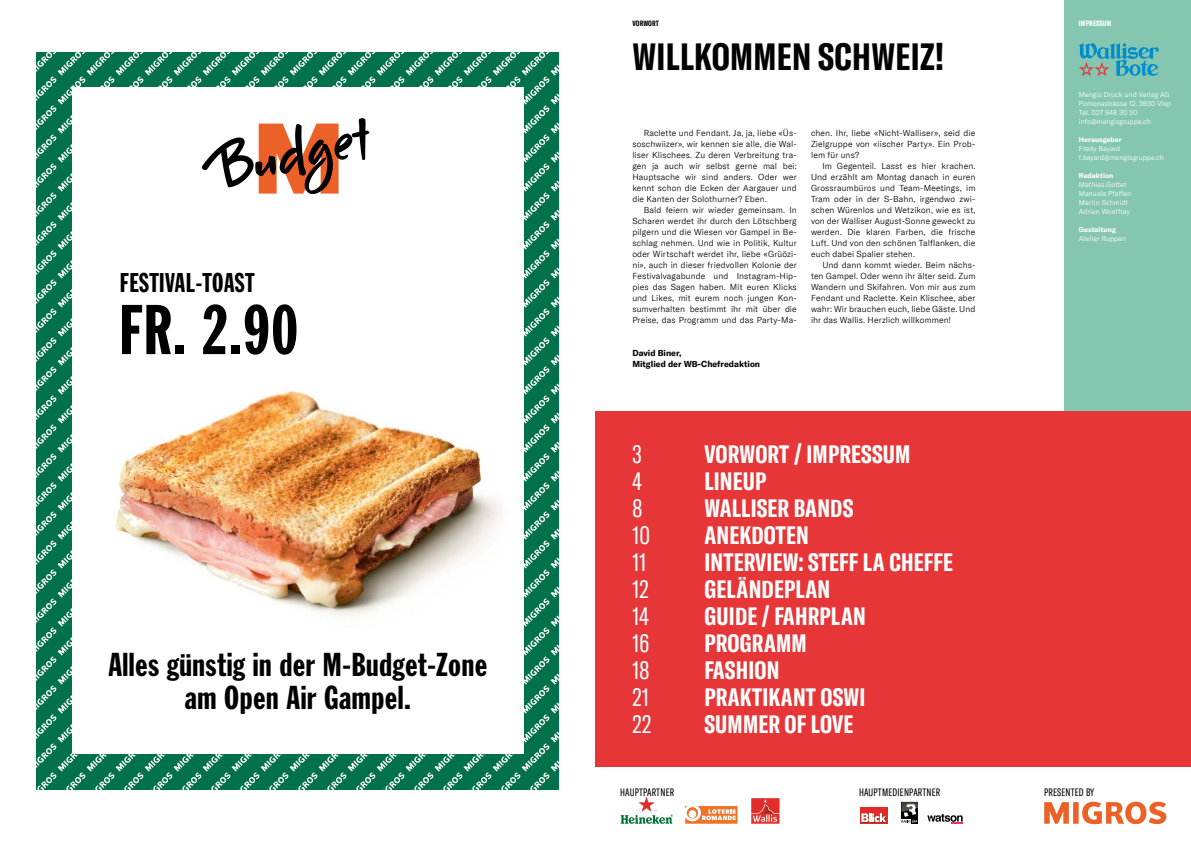
<style>
.page{position:relative;width:1191px;height:842px;background:#fff}
.page>*{position:absolute;margin:0;border:0;box-sizing:border-box;transform-origin:0 0}
.t1{font:69.1px "Franklin Gothic Std Extra Cond";color:#000}
.t2{font:700 extra-condensed 37px "GT America";letter-spacing:.01em;color:#000}
.t3{font:32.6px/32.6px "Franklin Gothic Std Extra Cond";letter-spacing:.015em;color:#000;text-align:center;scale:1.08 1}
.t4{font:26.7px "Franklin Gothic Std Extra Cond";letter-spacing:.02em;color:#000}
.t5{font:700 extra-condensed 24.5px "GT America";letter-spacing:.01em;color:#fff}
.t6{font:extra-condensed 24.5px "GT America";letter-spacing:.01em;color:#fff}
.t7{font:extra-condensed 10.6px "GT America";letter-spacing:.02em;color:#000}
.t8{font:300 8.5px/11px "GT America";letter-spacing:.01em;color:#000;text-align:justify}
.t9{font:700 8.5px/11px "GT America";color:#000}
.t10{font:700 extra-condensed 7.5px "GT America";letter-spacing:.02em;color:#fff}
.t11{font:700 extra-condensed 7.5px "GT America";letter-spacing:.015em;color:#000}
.t12{font:300 7px/9px "GT America";color:#fff}
.t13{font:700 7px "GT America";color:#fff}
</style>
<div class="page">
<div style="left:595px;top:411px;width:596px;height:356px;background:#e63638"></div>
<div style="left:1064px;top:0;width:127px;height:411px;background:#84c6b0"></div>
<svg style="left:620px;top:797px;width:53px;height:27px"></svg>
<div style="left:685px;top:806px;width:53px;height:18px;background:#f6b58c"></div>
<svg style="left:685px;top:806px;width:52px;height:18px"></svg>
<svg style="left:751px;top:798px;width:28px;height:26px"></svg>
<svg style="left:1044px;top:802px;width:122px;height:22px"></svg>
<div style="left:859px;top:807px;width:28px;height:17px;background:#e42b2b"></div>
<img style="left:861px;top:816px;width:26px;height:7px">
<svg style="left:861px;top:813px;width:25px;height:9px"></svg>
<img style="left:901px;top:802px;width:17px;height:2px">
<svg style="left:901px;top:804px;width:17px;height:20px"></svg>
<svg style="left:927px;top:814px;width:35px;height:9px"></svg>
<svg style="left:37px;top:53px;width:521px;height:736px;background:#389072"></svg>
<div style="left:72px;top:88px;width:451px;height:666px;background:#fff"></div>
<svg style="left:202px;top:118px;width:168px;height:76px"></svg>
<img style="left:115px;top:391px;width:387px;height:226px">
<svg style="left:1079px;top:43px;width:80px;height:33px"></svg>
<h3 class="t4" style="left:120px;top:268px;width:136px">FESTIVAL-TOAST</h3>
<h1 class="t1" style="left:119px;top:293px;width:180px">FR. 2.90</h1>
<h3 class="t3" style="left:108px;top:650px;width:352px">Alles günstig in der M-Budget-Zone am Open Air Gampel.</h3>
<p class="t11" style="left:632px;top:19px;width:28px">VORWORT</p>
<h2 class="t2" style="left:632px;top:34px;width:314px">WILLKOMMEN SCHWEIZ!</h2>
<p class="t8" style="left:632px;top:127px;width:166px;text-indent:11px">Raclette und Fendant. Ja, ja, liebe «Üs&shy;soschwiizer», wir kennen sie alle, die Wal&shy;liser Klischees. Zu deren Verbreitung tra&shy;gen ja auch wir selbst gerne mal bei:<br>Hauptsache wir sind anders. Oder wer kennt schon die Ecken der Aargauer und die Kanten der Solothurner? Eben.</p>
<p class="t8" style="left:632px;top:204px;width:166px;text-indent:11px">Bald feiern wir wieder gemeinsam. In Scharen werdet ihr durch den Lötschberg pilgern und die Wiesen vor Gampel in Be&shy;schlag nehmen. Und wie in Politik, Kultur oder Wirtschaft werdet ihr, liebe «Grüözi&shy;ni», auch in dieser friedvollen Kolonie der Festivalvagabunde und Instagram-Hip&shy;pies das Sagen haben. Mit euren Klicks und Likes, mit eurem noch jungen Kon&shy;sumverhalten bestimmt ihr mit über die Preise, das Programm und das Party-Ma-</p>
<p class="t9" style="left:632px;top:347px;width:129px">David Biner,<br>Mitglied der WB-Chefredaktion</p>
<p class="t8" style="left:811px;top:127px;width:166px">chen. Ihr, liebe «Nicht-Walliser», seid die Zielgruppe von «iischer Party». Ein Prob&shy;lem für uns?</p>
<p class="t8" style="left:811px;top:160px;width:166px;text-indent:11px">Im Gegenteil. Lasst es hier krachen.<br>Und erzählt am Montag danach in euren Grossraumbüros und Team-Meetings, im Tram oder in der S-Bahn, irgendwo zwi&shy;schen Würenlos und Wetzikon, wie es ist, von der Walliser August-Sonne geweckt zu werden. Die klaren Farben, die frische Luft. Und von den schönen Talflanken, die euch dabei Spalier stehen.</p>
<p class="t8" style="left:811px;top:259px;width:166px;text-indent:11px">Und dann kommt wieder. Beim nächs&shy;ten Gampel. Oder wenn ihr älter seid. Zum Wandern und Skifahren. Von mir aus zum Fendant und Raclette. Kein Klischee, aber wahr: Wir brauchen euch, liebe Gäste. Und ihr das Wallis. Herzlich willkommen!</p>
<h3 class="t6" style="left:632px;top:440px;width:11px">3</h3>
<h3 class="t5" style="left:704px;top:440px;width:207px">VORWORT / IMPRESSUM</h3>
<h3 class="t6" style="left:632px;top:467px;width:11px">4</h3>
<h3 class="t5" style="left:704px;top:467px;width:64px">LINEUP</h3>
<h3 class="t6" style="left:632px;top:494px;width:11px">8</h3>
<h3 class="t5" style="left:704px;top:494px;width:150px">WALLISER BANDS</h3>
<h3 class="t6" style="left:632px;top:521px;width:19px">10</h3>
<h3 class="t5" style="left:704px;top:520px;width:106px">ANEKDOTEN</h3>
<h3 class="t6" style="left:632px;top:548px;width:16px">11</h3>
<h3 class="t5" style="left:704px;top:547px;width:250px">INTERVIEW: STEFF LA CHEFFE</h3>
<h3 class="t6" style="left:632px;top:575px;width:18px">12</h3>
<h3 class="t5" style="left:704px;top:574px;width:127px">GELÄNDEPLAN</h3>
<h3 class="t6" style="left:632px;top:602px;width:18px">14</h3>
<h3 class="t5" style="left:704px;top:601px;width:163px">GUIDE / FAHRPLAN</h3>
<h3 class="t6" style="left:632px;top:629px;width:19px">16</h3>
<h3 class="t5" style="left:704px;top:628px;width:104px">PROGRAMM</h3>
<h3 class="t6" style="left:632px;top:656px;width:19px">18</h3>
<h3 class="t5" style="left:704px;top:655px;width:77px">FASHION</h3>
<h3 class="t6" style="left:632px;top:683px;width:18px">21</h3>
<h3 class="t5" style="left:704px;top:682px;width:163px">PRAKTIKANT OSWI</h3>
<h3 class="t6" style="left:632px;top:710px;width:21px">22</h3>
<h3 class="t5" style="left:704px;top:709px;width:150px">SUMMER OF LOVE</h3>
<p class="t10" style="left:1079px;top:19px;width:34px">IMPRESSUM</p>
<p class="t12" style="left:1079px;top:90px;width:93px">Mengis Druck und Verlag AG<br>Pomonastrasse 12, 3930 Visp<br>Tel. 027 948 30 30 info@mengisgruppe.ch</p>
<p class="t13" style="left:1079px;top:135px;width:44px">Herausgeber</p>
<p class="t12" style="left:1079px;top:144px;width:87px">Fredy Bayard f.bayard@mengisgruppe.ch</p>
<p class="t13" style="left:1079px;top:171px;width:36px">Redaktion</p>
<p class="t12" style="left:1079px;top:180px;width:54px">Mathias Gottet<br>Manuela Pfaffen<br>Martin Schmidt<br>Adrien Woeffray</p>
<p class="t13" style="left:1079px;top:226px;width:39px">Gestaltung</p>
<p class="t12" style="left:1079px;top:234px;width:49px">Atelier Ruppen</p>
<p class="t7" style="left:620px;top:786px;width:56px">HAUPTPARTNER</p>
<p class="t7" style="left:859px;top:786px;width:83px">HAUPTMEDIENPARTNER</p>
<p class="t7" style="left:1044px;top:786px;width:52px">PRESENTED BY</p>
</div>
